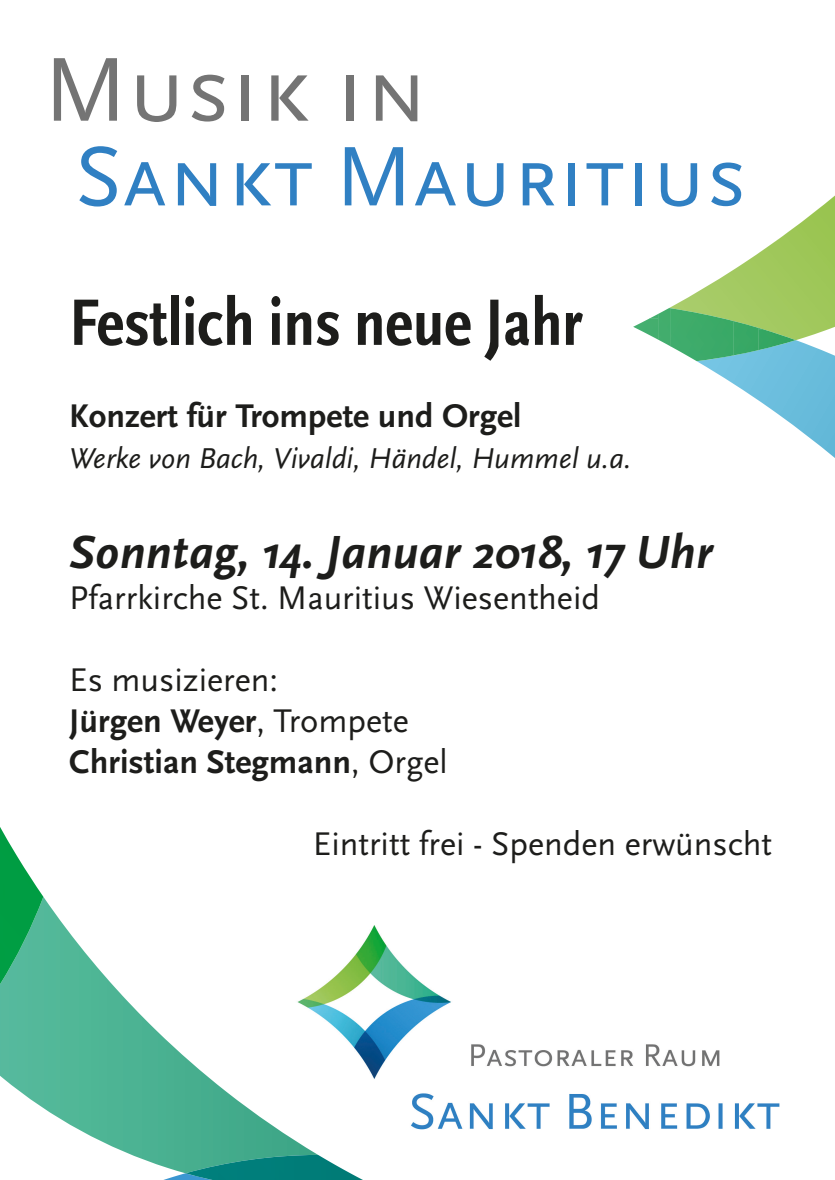
<style>
.page{position:relative;width:835px;height:1180px;background:#fff}
.page>*{position:absolute;margin:0;border:0;box-sizing:border-box;transform-origin:0 0}
.t1{font:94.71px "Scala Sans Regular SC";color:#747474}
.t2{font:88.16px "Scala Sans Regular SC";color:#3080c3}
.t3{font:700 condensed 68.53px "Scala Sans Pro";color:#1d1d1b}
.t4{font:italic 700 48.54px "Scala Sans Pro";color:#1d1d1b}
.t5{font:34.27px/41.1px "Scala Sans Pro";color:#1d1d1b}
.t6{font:700 34.27px "Scala Sans Pro";color:#1d1d1b}
.t7{font:italic 29.96px "Scala Sans Pro";color:#1d1d1b}
.s1{font-weight:700}
</style>
<div class="page">
<img style="left:363px;top:925px;width:417px;height:205px">
<svg style="left:318px;top:944px;width:45px;height:219px"></svg>
<svg style="left:163px;top:1173px;width:22px;height:7px"></svg>
<svg style="left:0;top:896px;width:318px;height:277px"></svg>
<img style="left:185px;top:1163px;width:178px;height:17px">
<img style="left:0;top:827px;width:43px;height:157px">
<img style="left:658px;top:308px;width:11px;height:38px">
<img style="left:633px;top:319px;width:25px;height:21px">
<svg style="left:669px;top:196px;width:165px;height:261px"></svg>
<svg style="left:648px;top:314px;width:10px;height:5px"></svg>
<h1 class="t1" style="left:43px;top:38px;width:386px">Musik in</h1>
<h2 class="t2" style="left:75px;top:129px;width:673px">Sankt Mauritius</h2>
<h3 class="t3" style="left:69px;top:282px;width:514px">Festlich ins neue Jahr</h3>
<p class="t6" style="left:69px;top:396px;width:453px">Konzert für Trompete und Orgel</p>
<p class="t7" style="left:69px;top:441px;width:564px">Werke von Bach, Vivaldi, Händel, Hummel u.a.</p>
<h3 class="t4" style="left:69px;top:523px;width:644px">Sonntag, 14. Januar 2018, 17 Uhr</h3>
<p class="t5" style="left:69px;top:577px;width:532px">Pfarrkirche St. Mauritius Wiesentheid</p>
<p class="t5" style="left:69px;top:659px;width:380px">Es musizieren:<br><span class="s1">Jürgen Weyer</span>, Trompete<br><span class="s1">Christian Stegmann</span>, Orgel</p>
<p class="t5" style="left:313px;top:823px;width:460px">Eintritt frei - Spenden erwünscht</p>
</div>
